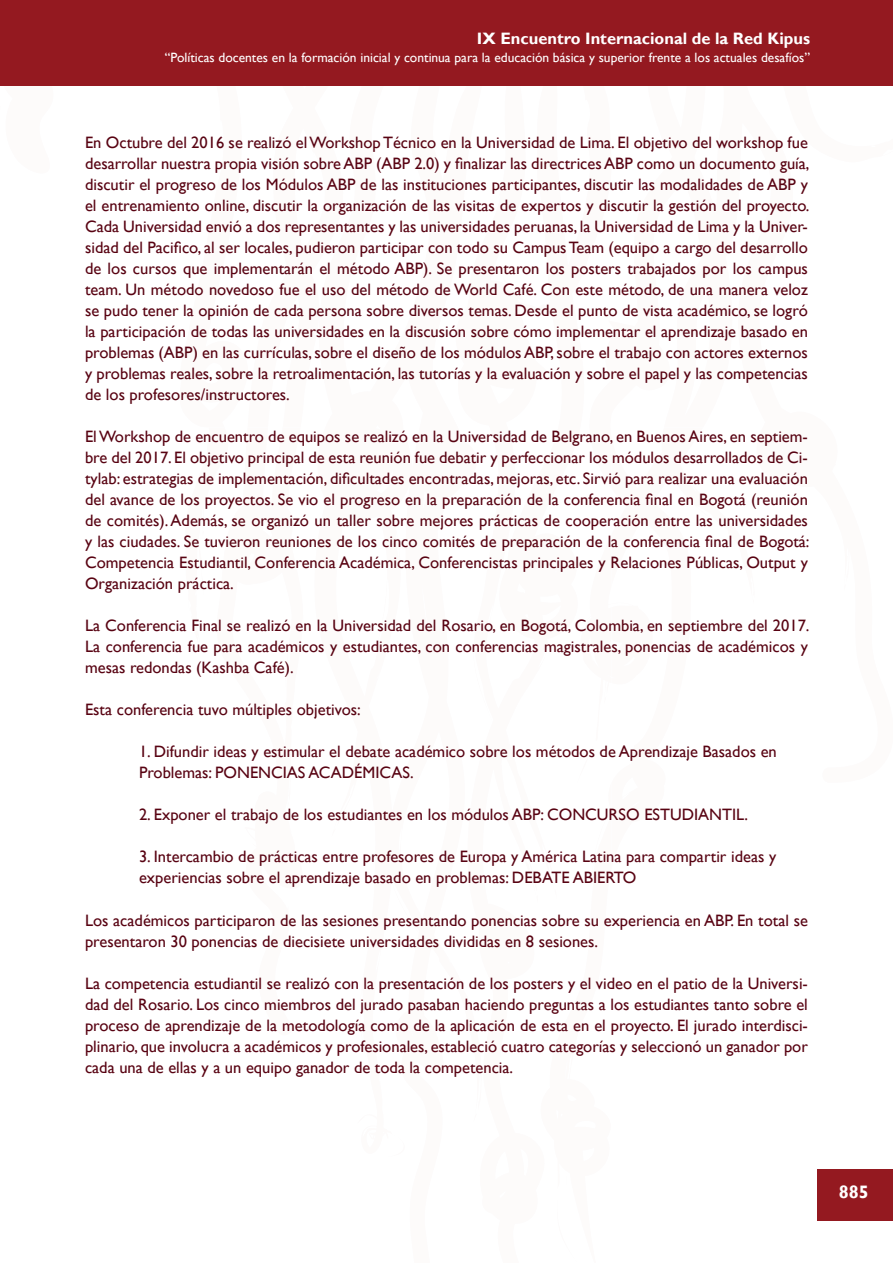
<style>
.page{position:relative;width:893px;height:1263px;background:#fff}
.page>*{position:absolute;margin:0;border:0;box-sizing:border-box;transform-origin:0 0}
.t1{font:700 18px "Gill Sans";color:#fff}
.t2{font:16.5px/21px "Gill Sans";color:#580312;text-align:justify}
.t3{font:700 16.5px "Gill Sans";color:#fff}
.t4{font:13.5px "Gill Sans";color:#fff}
</style>
<div class="page">
<div style="left:818px;top:1169px;width:75px;height:51px;background:#941920"></div>
<div style="left:1px;top:0;width:892px;height:85px;background:#941920"></div>
<p class="t3" style="left:477px;top:28px;width:335px">IX Encuentro Internacional de la Red Kipus</p>
<p class="t4" style="left:165px;top:50px;width:647px">“Políticas docentes en la formación inicial y continua para la educación básica y superior frente a los actuales desafíos”</p>
<p class="t2" style="left:85px;top:133px;width:726px">En Octubre del 2016 se realizó el Workshop Técnico en la Universidad de Lima. El objetivo del workshop fue desarrollar nuestra propia visión sobre ABP (ABP 2.0) y finalizar las directrices ABP como un documento guía, discutir el progreso de los Módulos ABP de las instituciones participantes, discutir las modalidades de ABP y el entrenamiento online, discutir la organización de las visitas de expertos y discutir la gestión del proyecto.<br>Cada Universidad envió a dos representantes y las universidades peruanas, la Universidad de Lima y la Univer&shy;sidad del Pacifico, al ser locales, pudieron participar con todo su Campus Team (equipo a cargo del desarrollo de los cursos que implementarán el método ABP). Se presentaron los posters trabajados por los campus team. Un método novedoso fue el uso del método de World Café. Con este método, de una manera veloz se pudo tener la opinión de cada persona sobre diversos temas. Desde el punto de vista académico, se logró la participación de todas las universidades en la discusión sobre cómo implementar el aprendizaje basado en problemas (ABP) en las currículas, sobre el diseño de los módulos ABP, sobre el trabajo con actores externos y problemas reales, sobre la retroalimentación, las tutorías y la evaluación y sobre el papel y las competencias de los profesores/instructores.</p>
<p class="t2" style="left:85px;top:427px;width:726px">El Workshop de encuentro de equipos se realizó en la Universidad de Belgrano, en Buenos Aires, en septiem&shy;bre del 2017. El objetivo principal de esta reunión fue debatir y perfeccionar los módulos desarrollados de Ci&shy;tylab: estrategias de implementación, dificultades encontradas, mejoras, etc. Sirvió para realizar una evaluación del avance de los proyectos. Se vio el progreso en la preparación de la conferencia final en Bogotá (reunión de comités). Además, se organizó un taller sobre mejores prácticas de cooperación entre las universidades y las ciudades. Se tuvieron reuniones de los cinco comités de preparación de la conferencia final de Bogotá:<br>Competencia Estudiantil, Conferencia Académica, Conferencistas principales y Relaciones Públicas, Output y Organización práctica.</p>
<p class="t2" style="left:85px;top:616px;width:726px">La Conferencia Final se realizó en la Universidad del Rosario, en Bogotá, Colombia, en septiembre del 2017.<br>La conferencia fue para académicos y estudiantes, con conferencias magistrales, ponencias de académicos y mesas redondas (Kashba Café).</p>
<p class="t2" style="left:85px;top:700px;width:277px">Esta conferencia tuvo múltiples objetivos:</p>
<p class="t2" style="left:139px;top:742px;width:639px">1. Difundir ideas y estimular el debate académico sobre los métodos de Aprendizaje Basados en<br>Problemas: PONENCIAS ACADÉMICAS.</p>
<p class="t2" style="left:139px;top:805px;width:610px">2. Exponer el trabajo de los estudiantes en los módulos ABP: CONCURSO ESTUDIANTIL.</p>
<p class="t2" style="left:139px;top:847px;width:639px">3. Intercambio de prácticas entre profesores de Europa y América Latina para compartir ideas y experiencias sobre el aprendizaje basado en problemas: DEBATE ABIERTO</p>
<p class="t2" style="left:85px;top:910px;width:724px">Los académicos participaron de las sesiones presentando ponencias sobre su experiencia en ABP. En total se presentaron 30 ponencias de diecisiete universidades divididas en 8 sesiones.</p>
<p class="t2" style="left:85px;top:973px;width:724px">La competencia estudiantil se realizó con la presentación de los posters y el video en el patio de la Universi&shy;dad del Rosario. Los cinco miembros del jurado pasaban haciendo preguntas a los estudiantes tanto sobre el proceso de aprendizaje de la metodología como de la aplicación de esta en el proyecto. El jurado interdisci&shy;plinario, que involucra a académicos y profesionales, estableció cuatro categorías y seleccionó un ganador por cada una de ellas y a un equipo ganador de toda la competencia.</p>
<p class="t1" style="left:839px;top:1181px;width:31px">885</p>
</div>
